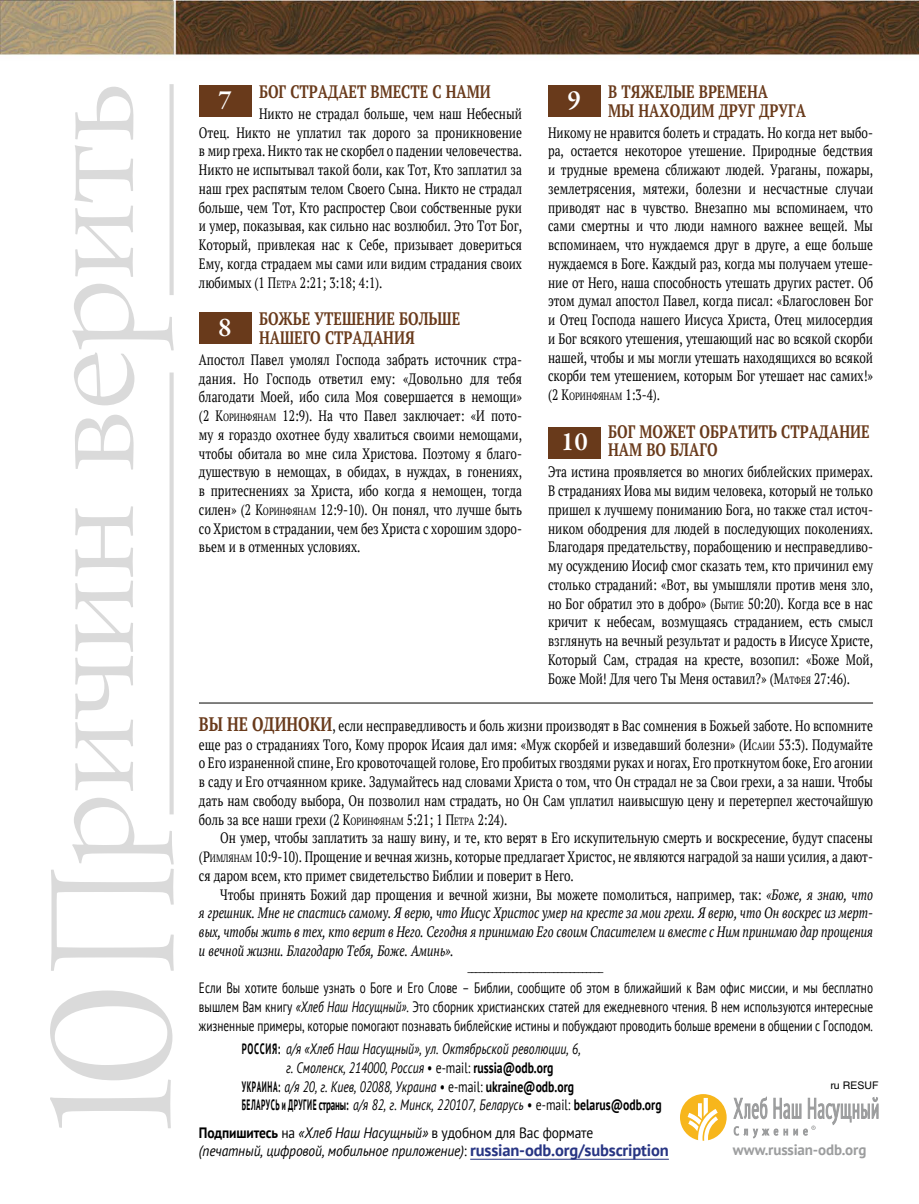
<style>
.page{position:relative;width:919px;height:1204px;background:#fff}
.page>*{position:absolute;margin:0;border:0;box-sizing:border-box;transform-origin:0 0}
.t1{font:198.9px "Arno Pro Light Display";color:#dadada;scale:1.1 1}
.t2{font:148.8px "Arno Pro Light Display";color:#dadada;scale:1.1 1}
.t3{font:600 27px "Garamond Premr Pro";color:#fff}
.t4{font:700 18px/18.8px "PT Serif";color:#693a1b;scale:.78 1}
.t5{font:15px/18.8px "PT Serif";color:#000;text-align:justify;scale:.78 1}
.t6{font:italic 15px/18.8px "PT Serif";color:#000;text-align:justify;scale:.78 1}
.t7{font:15px/18.8px "PT Sans";color:#000;text-align:justify;scale:.75 1}
.t8{font:italic 15px "PT Sans";color:#000;scale:.78 1}
.t9{font:italic 15px/18.8px "PT Sans";color:#000;scale:.9 1}
.t10{font:700 15px "PT Sans";color:#000;scale:.5 1}
.t11{font:700 15px "PT Sans";letter-spacing:-.01em;color:#9c9d9e}
.t12{font:10.5px "PT Serif";color:#000;scale:.78 1}
.t13{font:10.5px "Helvetica LTCYR";color:#000}
.s1{font-size:198.45px}
.s2{font-style:inherit}
.s3{font-size:10.5px}
.s4{font-size:15px}
.s5{font-weight:700;font-size:19.5px;color:#693a1b}
.s6{font-style:normal}
.s7{font-style:italic}
.s8{font-weight:700;font-style:normal}
.s9{font-weight:400;font-style:italic}
.s10{font-weight:400}
.s11{font-weight:700;font-style:normal;font-size:16.5px;color:#283583}
</style>
<div class="page">
<div style="left:169px;top:84px;width:5px;height:211px;background:#dadada"></div>
<div style="left:169px;top:372px;width:5px;height:442px;background:#dadada"></div>
<hr style="left:470px;top:1158px;width:198px;height:1px;background:#283583">
<svg style="left:680px;top:1094px;width:46px;height:46px"></svg>
<svg style="left:733px;top:1096px;width:145px;height:43px"></svg>
<div style="left:548px;top:85px;width:52px;height:31px;background:#693a1b"></div>
<div style="left:548px;top:427px;width:52px;height:31px;background:#693a1b"></div>
<hr style="left:199px;top:702px;width:674px;height:1px;background:#575756">
<div style="left:199px;top:85px;width:52px;height:32px;background:#693a1b"></div>
<div style="left:199px;top:313px;width:52px;height:31px;background:#693a1b"></div>
<img style="left:0;top:0;width:918px;height:58px">
<h2 class="t2" style="left:8px;top:974px;width:812px;rotate:-90deg"><span class="s1">П</span>ричин верить</h2>
<h1 class="t1" style="left:3px;top:1153px;width:157px;rotate:-90deg">10</h1>
<p class="t4" style="left:259px;top:82px;width:299px">БОГ СТРАДАЕТ ВМЕСТЕ С НАМИ</p>
<p class="t5" style="left:199px;top:104px;width:415px;text-indent:60px">Никто не страдал больше, чем наш Небесный Отец. Никто не уплатил так дорого за проникновение в мир греха. Никто так не скорбел о падении человечества.<br>Никто не испытывал такой боли, как Тот, Кто заплатил за наш грех распятым телом Своего Сына. Никто не страдал больше, чем Тот, Кто распростер Свои собственные руки и умер, показывая, как сильно нас возлюбил. Это Тот Бог, Который, привлекая нас к Себе, призывает довериться Ему, когда страдаем мы сами или видим страдания своих любимых (<span class="s2">1 П</span><span class="s3">етра</span> <span class="s2">2:21; 3:18; 4:1</span>).</p>
<p class="t4" style="left:259px;top:309px;width:259px">БОЖЬЕ УТЕШЕНИЕ БОЛЬШЕ<br>НАШЕГО СТРАДАНИЯ</p>
<p class="t5" style="left:199px;top:350px;width:415px">Апостол Павел умолял Господа забрать источник стра&shy;дания. Но Господь ответил ему: «Довольно для тебя благодати Моей, ибо сила Моя совершается в немощи» (2 <span class="s2">К</span><span class="s3">оринфянам</span> <span class="s2">12:9)</span>. На что Павел заключает: «И пото&shy;му я гораздо охотнее буду хвалиться своими немощами, чтобы обитала во мне сила Христова. Поэтому я благо&shy;душествую в немощах, в обидах, в нуждах, в гонениях, в притеснениях за Христа, ибо когда я немощен, тогда силен» (2 <span class="s2">К</span><span class="s3">оринфянам</span> <span class="s2">12:9-10)</span>. Он понял, что лучше быть со Христом в страдании, чем без Христа с хорошим здоро&shy;вьем и в отменных условиях.</p>
<h3 class="t3" style="left:218px;top:83px;width:15px">7</h3>
<h3 class="t3" style="left:218px;top:311px;width:15px">8</h3>
<p class="t4" style="left:608px;top:82px;width:255px">В ТЯЖЕЛЫЕ ВРЕМЕНА<br>МЫ НАХОДИМ ДРУГ ДРУГА</p>
<p class="t5" style="left:548px;top:123px;width:418px">Никому не нравится болеть и страдать. Но когда нет выбо&shy;ра, остается некоторое утешение. Природные бедствия и трудные времена сближают людей. Ураганы, пожары, землетрясения, мятежи, болезни и несчастные случаи приводят нас в чувство. Внезапно мы вспоминаем, что сами смертны и что люди намного важнее вещей. Мы вспоминаем, что нуждаемся друг в друге, а еще больше нуждаемся в Боге. Каждый раз, когда мы получаем утеше&shy;ние от Него, наша способность утешать других растет. Об этом думал апостол Павел, когда писал: «Благословен Бог и Отец Господа нашего Иисуса Христа, Отец милосердия и Бог всякого утешения, утешающий нас во всякой скорби нашей, чтобы и мы могли утешать находящихся во всякой скорби тем утешением, которым Бог утешает нас самих!»</p>
<p class="t12" style="left:548px;top:389px;width:145px"><span class="s4">(</span><span class="s4">2 К</span>оринфянам <span class="s4">1:3-4</span><span class="s4">).</span></p>
<p class="t4" style="left:608px;top:421px;width:337px">БОГ МОЖЕТ ОБРАТИТЬ СТРАДАНИЕ<br>НАМ ВО БЛАГО</p>
<p class="t5" style="left:548px;top:462px;width:418px">Эта истина проявляется во многих библейских примерах.<br>В страданиях Иова мы видим человека, который не только пришел к лучшему пониманию Бога, но также стал источ&shy;ником ободрения для людей в последующих поколениях.<br>Благодаря предательству, порабощению и несправедливо&shy;му осуждению Иосиф смог сказать тем, кто причинил ему столько страданий: «Вот, вы умышляли против меня зло, но Бог обратил это в добро» (<span class="s2">Б</span><span class="s3">ытие</span> <span class="s2">50:20</span>). Когда все в нас кричит к небесам, возмущаясь страданием, есть смысл взглянуть на вечный результат и радость в Иисусе Христе, Который Сам, страдая на кресте, возопил: «Боже Мой, Боже Мой! Для чего Ты Меня оставил?» (<span class="s2">М</span><span class="s3">атфея</span> <span class="s2">27:46</span>).</p>
<h3 class="t3" style="left:567px;top:83px;width:15px">9</h3>
<h3 class="t3" style="left:561px;top:425px;width:28px">10</h3>
<p class="t5" style="left:199px;top:716px;width:865px"><span class="s5">ВЫ НЕ ОДИНОКИ</span>, если несправедливость и боль жизни производят в Вас сомнения в Божьей заботе. Но вспомните еще раз о страданиях Того, Кому пророк Исаия дал имя: «Муж скорбей и изведавший болезни» (<span class="s2">И</span><span class="s3">саии</span> <span class="s2">53:3</span>). Подумайте о Его израненной спине, Его кровоточащей голове, Его пробитых гвоздями руках и ногах, Его проткнутом боке, Его агонии в саду и Его отчаянном крике. Задумайтесь над словами Христа о том, что Он страдал не за Свои грехи, а за наши. Чтобы дать нам свободу выбора, Он позволил нам страдать, но Он Сам уплатил наивысшую цену и перетерпел жесточайшую боль за все наши грехи (<span class="s2">2 К</span><span class="s3">оринфянам</span> <span class="s2">5:21; 1 П</span><span class="s3">етра</span> <span class="s2">2:24</span>).</p>
<p class="t5" style="left:199px;top:828px;width:865px;text-indent:21px">Он умер, чтобы заплатить за нашу вину, и те, кто верят в Его искупительную смерть и воскресение, будут спасены (<span class="s2">Р</span><span class="s3">имлянам</span> <span class="s2">10:9-10)</span>. Прощение и вечная жизнь, которые предлагает Христос, не являются наградой за наши усилия, а дают&shy;ся даром всем, кто примет свидетельство Библии и поверит в Него.</p>
<p class="t6" style="left:199px;top:884px;width:865px;text-indent:21px"><span class="s6">Чтобы принять Божий дар прощения и вечной жизни, Вы можете помолиться, например, так:</span> «Боже, я знаю, что я грешник. Мне не спастись самому. Я верю, что Иисус Христос умер на кресте за мои грехи. Я верю, что Он воскрес из мерт&shy;вых, чтобы жить в тех, кто верит в Него. Сегодня я принимаю Его своим Спасителем и вместе с Ним принимаю дар прощения и вечной жизни. Благодарю Тебя, Боже. Аминь».</p>
<p class="t6" style="left:468px;top:955px;width:176px">_________________________________</p>
<p class="t7" style="left:199px;top:978px;width:900px">Если Вы хотите больше узнать о Боге и Его Слове – Библии, сообщите об этом в ближайший к Вам офис миссии, и мы бесплатно вышлем Вам книгу <span class="s7">«Хлеб Наш Насущный»</span>. Это сборник христианских статей для ежедневного чтения. В нем используются интересные жизненные примеры, которые помогают познавать библейские истины и побуждают проводить больше времени в общении с Господом.</p>
<p class="t8" style="left:242px;top:1039px;width:436px"><span class="s8">РОССИЯ:</span> а/я «Хлеб Наш Насущный», ул. Октябрьской революции, 6,</p>
<p class="t8" style="left:286px;top:1057px;width:344px">г. Смоленск, 214000, Россия <span class="s6">• e-mail:</span> <span class="s8">russia@odb.org</span></p>
<p class="t8" style="left:242px;top:1076px;width:427px"><span class="s8">УКРАИНА:</span> а/я 20, г. Киев, 02088, Украина <span class="s6">• e-mail:</span> <span class="s8">ukraine@odb.org</span></p>
<p class="t10" style="left:242px;top:1095px;width:841px">БЕЛАРУСЬ и ДРУГИЕ страны: <span class="s9">а/я 82, г. Минск, 220107, Беларусь</span> <span class="s10">• e-mail:</span> belarus@odb.org</p>
<p class="t9" style="left:199px;top:1122px;width:523px"><span class="s8">Подпишитесь</span> <span class="s6">на</span> «Хлеб Наш Насущный» <span class="s6">в удобном для Вас формате<br></span>(печатный, цифровой, мобильное приложение)<span class="s6">:</span> <span class="s11">russian-odb.org/subscription</span></p>
<p class="t13" style="left:830px;top:1079px;width:50px">ru RESUF</p>
<p class="t11" style="left:732px;top:1139px;width:135px">www.russian-odb.org</p>
</div>
